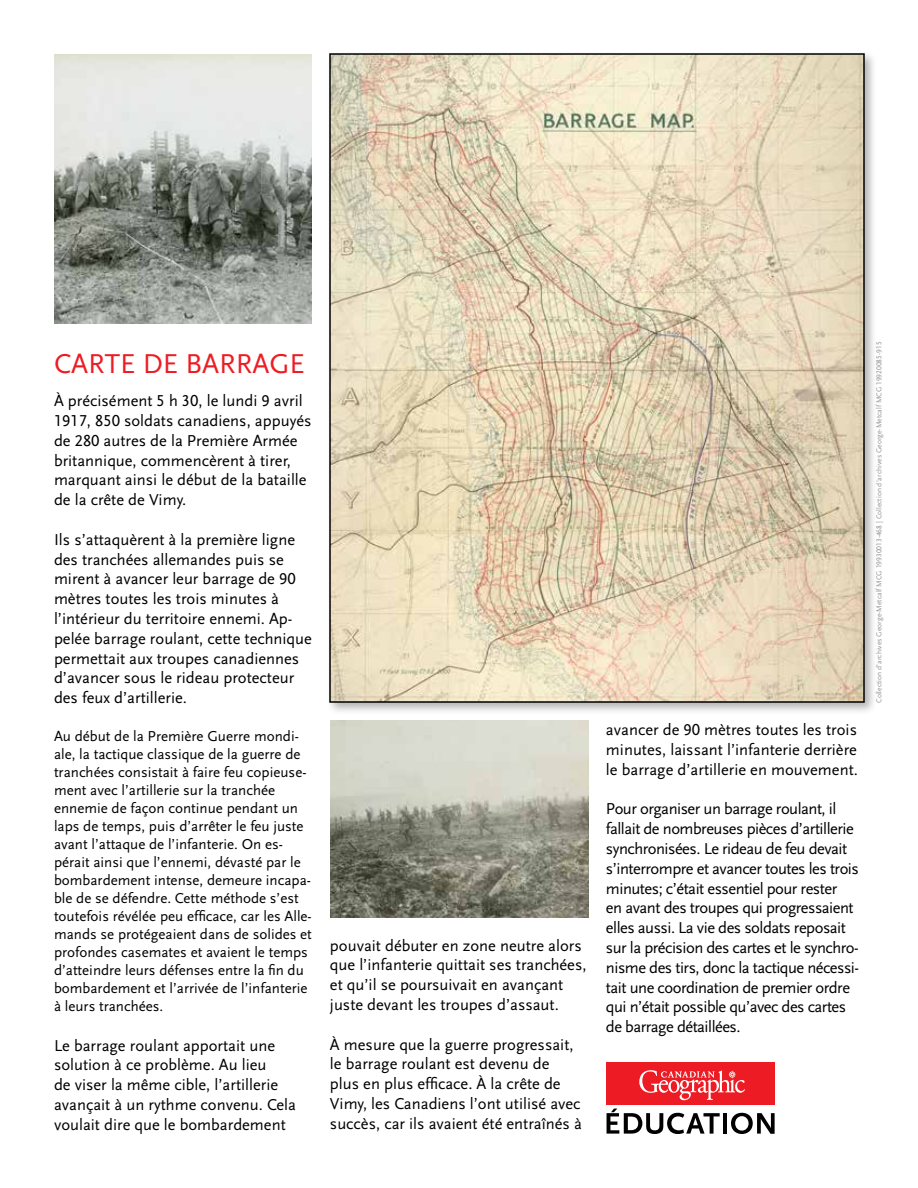
<style>
.page{position:relative;width:918px;height:1188px;background:#fff}
.page>*{position:absolute;margin:0;border:0;box-sizing:border-box;transform-origin:0 0}
.t1{font:28.5px "Scala Sans LF";color:#ed1c24}
.t2{font:16.5px/19.8px "Scala Sans LF";color:#000}
.t3{font:16.5px/19.8px "Scala Sans LF";letter-spacing:-.03em;color:#000}
.t4{font:15px/18px "Scala Sans LF";color:#000}
.t5{font:7.5px "Scala Sans LF";color:#939598}
</style>
<div class="page">
<div style="left:326px;top:50px;width:552px;height:666px;background:#000;opacity:.3"></div>
<img style="left:332px;top:56px;width:530px;height:644px">
<div style="left:329px;top:53px;width:536px;height:650px;border:2px solid #000"></div>
<img style="left:330px;top:720px;width:258px;height:198px">
<img style="left:54px;top:54px;width:258px;height:270px">
<div style="left:606px;top:1062px;width:169px;height:43px;background:#ed1c24"></div>
<svg style="left:639px;top:1070px;width:106px;height:30px"></svg>
<svg style="left:607px;top:1109px;width:113px;height:25px"></svg>
<hr style="left:723px;top:1113px;width:4px;height:21px;background:#000">
<svg style="left:731px;top:1113px;width:44px;height:21px"></svg>
<h1 class="t1" style="left:54px;top:348px;width:253px">Carte de barrage</h1>
<p class="t2" style="left:54px;top:391px;width:259px">À précisément 5 h 30, le lundi 9 avril 1917, 850 soldats canadiens, appuyés de 280 autres de la Première Armée britannique, commencèrent à tirer, marquant ainsi le début de la bataille de la crête de Vimy.</p>
<p class="t2" style="left:54px;top:530px;width:259px">Ils s’attaquèrent à la première ligne des tranchées allemandes puis se mirent à avancer leur barrage de 90 mètres toutes les trois minutes à l’intérieur du territoire ennemi. Ap&shy;pelée barrage roulant, cette technique permettait aux troupes canadiennes d’avancer sous le rideau protecteur des feux d’artillerie.</p>
<p class="t4" style="left:54px;top:727px;width:259px">Au début de la Première Guerre mondi&shy;ale, la tactique classique de la guerre de tranchées consistait à faire feu copieuse&shy;ment avec l’artillerie sur la tranchée ennemie de façon continue pendant un laps de temps, puis d’arrêter le feu juste avant l’attaque de l’infanterie. On es&shy;pérait ainsi que l’ennemi, dévasté par le bombardement intense, demeure incapa&shy;ble de se défendre. Cette méthode s’est toutefois révélée peu efficace, car les Alle&shy;mands se protégeaient dans de solides et profondes casemates et avaient le temps d’atteindre leurs défenses entre la fin du bombardement et l’arrivée de l’infanterie à leurs tranchées.</p>
<p class="t2" style="left:54px;top:1036px;width:244px">Le barrage roulant apportait une solution à ce problème. Au lieu<br>de viser la même cible, l’artillerie avançait à un rythme convenu. Cela voulait dire que le bombardement</p>
<p class="t2" style="left:330px;top:936px;width:258px">pouvait débuter en zone neutre alors que l’infanterie quittait ses tranchées, et qu’il se poursuivait en avançant juste devant les troupes d’assaut.</p>
<p class="t2" style="left:330px;top:1035px;width:253px">À mesure que la guerre progressait, le barrage roulant est devenu de plus en plus efficace. À la crête de Vimy, les Canadiens l’ont utilisé avec succès, car ils avaient été entraînés à</p>
<p class="t2" style="left:606px;top:720px;width:253px;text-align:justify">avancer de 90 mètres toutes les trois minutes, laissant l’infanterie derrière le barrage d’artillerie en mouvement.</p>
<p class="t3" style="left:606px;top:800px;width:255px">Pour organiser un barrage roulant, il fallait de nombreuses pièces d’artillerie synchronisées. Le rideau de feu devait s’interrompre et avancer toutes les trois minutes; c’était essentiel pour rester<br>en avant des troupes qui progressaient elles aussi. La vie des soldats reposait sur la précision des cartes et le synchro&shy;nisme des tirs, donc la tactique nécessi&shy;tait une coordination de premier ordre qui n’était possible qu’avec des cartes de barrage détaillées.</p>
<p class="t5" style="left:875px;top:703px;width:363px;rotate:-90deg">Collection d’archives George-Metcalf MCG 19930013-468 | Collection d’archives George-Metcalf MCG 19920085-915</p>
</div>
